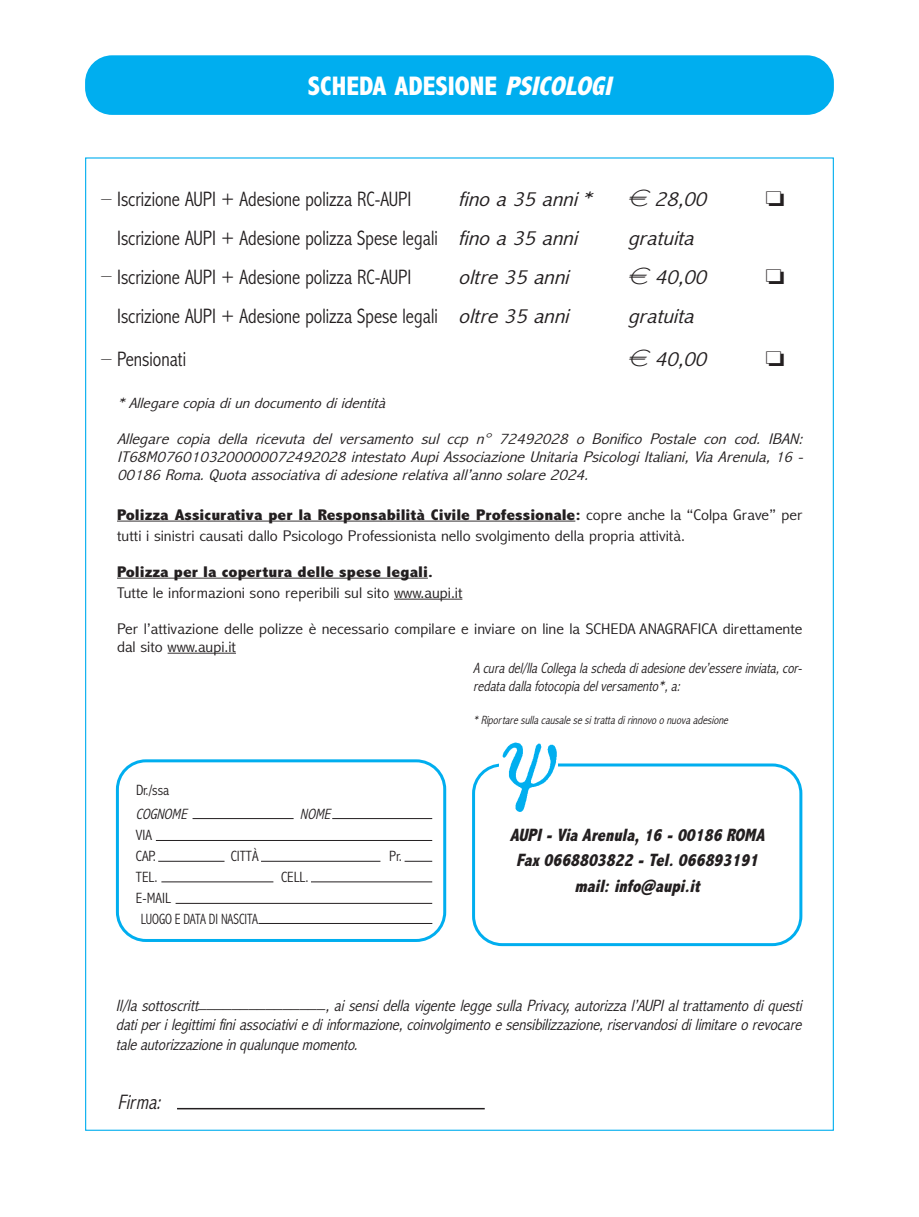
<style>
.page{position:relative;width:919px;height:1217px;background:#fff}
.page>*{position:absolute;margin:0;border:0;box-sizing:border-box;transform-origin:0 0}
.t1{font:800 condensed 27px "Abadi";color:#fff}
.t2{font:300 condensed 21px "Abadi";color:#231f20;scale:.95 1}
.t3{font:italic 300 condensed 21px "Abadi";color:#231f20;scale:1.2 1}
.t4{font:italic 300 condensed 21px "Abadi";color:#231f20}
.t5{font:italic 800 condensed 18px/25.5px "Abadi";letter-spacing:-.005em;color:#231f20;text-align:center}
.t6{font:italic 300 condensed 16.5px/19.5px "Abadi";color:#231f20;text-align:justify}
.t7{font:300 condensed 15.6px/21px "Abadi";color:#231f20;scale:1.2 1}
.t8{font:italic 300 condensed 15.6px/18px "Abadi";color:#231f20;text-align:justify;scale:1.2 1}
.t9{font:800 condensed 15.6px "Abadi";color:#231f20;scale:1.2 1}
.t10{font:italic 300 condensed 15px/18px "Abadi";color:#231f20}
.t11{font:300 condensed 15px/21px "Abadi";color:#231f20}
.t12{font:italic 300 condensed 15px "Abadi";color:#231f20;scale:1.2 1}
.t13{font:italic 300 condensed 12px "Abadi";color:#231f20}
.s1{font-style:italic}
.s2{font-family:"Eurofont";font-weight:400;font-stretch:normal}
.s3{font-weight:800}
</style>
<div class="page">
<div style="left:85px;top:55px;width:748px;height:60px;background:#00aeef;border-radius:27px"></div>
<hr style="left:177px;top:1107px;width:307px;height:2px;background:#231f20">
<svg style="left:472px;top:763px;width:330px;height:182px"></svg>
<img style="left:499px;top:742px;width:59px;height:76px">
<hr style="left:117px;top:520px;width:458px;height:1px;background:#231f20">
<hr style="left:117px;top:577px;width:311px;height:1px;background:#231f20">
<hr style="left:394px;top:598px;width:68px;height:1px;background:#231f20">
<hr style="left:168px;top:652px;width:68px;height:1px;background:#231f20">
<svg style="left:116px;top:759px;width:330px;height:182px"></svg>
<hr style="left:192px;top:818px;width:101px;height:1px;background:#231f20">
<hr style="left:158px;top:860px;width:66px;height:1px;background:#231f20">
<hr style="left:161px;top:881px;width:112px;height:1px;background:#231f20">
<hr style="left:258px;top:923px;width:174px;height:1px;background:#231f20">
<hr style="left:175px;top:902px;width:257px;height:1px;background:#231f20">
<hr style="left:311px;top:881px;width:121px;height:1px;background:#231f20">
<hr style="left:261px;top:860px;width:119px;height:1px;background:#231f20">
<svg style="left:404px;top:860px;width:28px;height:1px"></svg>
<hr style="left:156px;top:840px;width:276px;height:1px;background:#231f20">
<hr style="left:332px;top:818px;width:100px;height:1px;background:#231f20">
<h1 class="t1" style="left:308px;top:76px;width:310px">SCHEDA ADESIONE <span class="s1">PSICOLOGI</span></h1>
<h2 class="t2" style="left:101px;top:191px;width:328px">– Iscrizione AUPI + Adesione polizza RC-AUPI</h2>
<h2 class="t3" style="left:458px;top:191px;width:117px">fino a 35 anni *</h2>
<h2 class="t3" style="left:627px;top:191px;width:71px"><span class="s2">E</span> 28,00</h2>
<h2 class="t2" style="left:117px;top:230px;width:490px">Iscrizione AUPI + Adesione polizza Spese legali <span class="s1">fino a 35 anni</span></h2>
<h2 class="t3" style="left:627px;top:230px;width:60px">gratuita</h2>
<h2 class="t2" style="left:101px;top:269px;width:328px">– Iscrizione AUPI + Adesione polizza RC-AUPI</h2>
<h2 class="t3" style="left:458px;top:269px;width:97px">oltre 35 anni</h2>
<h2 class="t3" style="left:627px;top:269px;width:71px"><span class="s2">E</span> 40,00</h2>
<h2 class="t2" style="left:117px;top:308px;width:482px">Iscrizione AUPI + Adesione polizza Spese legali <span class="s1">oltre 35 anni</span></h2>
<h2 class="t3" style="left:627px;top:308px;width:60px">gratuita</h2>
<h2 class="t2" style="left:101px;top:352px;width:90px">– Pensionati</h2>
<h2 class="t3" style="left:627px;top:352px;width:71px"><span class="s2">E</span> 40,00</h2>
<p class="t12" style="left:117px;top:398px;width:228px">* Allegare copia diun documento diidentità</p>
<p class="t8" style="left:117px;top:432px;width:576px">Allegare copia della ricevuta del versamento sul ccp n° 72492028 o Bonifico Postale con cod. IBAN:<br>IT68M0760103200000072492028 intestato Aupi Associazione Unitaria Psicologi Italiani, Via Arenula, 16 - 00186 Roma.Quota associativa diadesione relativa all’anno solare 2024.</p>
<p class="t7" style="left:117px;top:505px;width:572px"><span class="s3">Polizza Assicurativa per la Responsabilità Civile Professionale:</span> copre anche la “Colpa Grave” per tutti i sinistri causati dallo Psicologo Professionista nello svolgimento della propria attività.</p>
<p class="t9" style="left:117px;top:566px;width:265px">Polizza per la copertura delle spese legali.</p>
<p class="t7" style="left:117px;top:583px;width:289px">Tutte le informazioni sono reperibili sul sito www.aupi.it</p>
<p class="t7" style="left:117px;top:621px;width:572px;line-height:18px">Per l’attivazione delle polizze è necessario compilare e inviare on line la SCHEDA ANAGRAFICA direttamente dal sito www.aupi.it</p>
<p class="t11" style="left:136px;top:780px;width:35px">Dr./ssa</p>
<p class="t10" style="left:136px;top:806px;width:55px">COGNOME</p>
<p class="t10" style="left:300px;top:806px;width:35px">NOME</p>
<p class="t11" style="left:136px;top:825px;width:22px">VIA<br>CAP.</p>
<p class="t11" style="left:231px;top:846px;width:29px">CITTÀ</p>
<p class="t11" style="left:389px;top:846px;width:14px">Pr.</p>
<p class="t11" style="left:136px;top:867px;width:23px">TEL.</p>
<p class="t11" style="left:281px;top:867px;width:29px">CELL.</p>
<p class="t11" style="left:141px;top:888px;width:119px;text-indent:-5px">E-MAIL<br>LUOGO E DATA DI NASCITA</p>
<p class="t10" style="left:473px;top:660px;width:333px">A cura del/lla Collega la scheda diadesione dev’essere inviata,cor&shy;redata dalla fotocopia delversamento*,a:</p>
<p class="t13" style="left:473px;top:716px;width:258px">* Riportare sulla causale se sitratta dirinnovo o nuova adesione</p>
<p class="t5" style="left:509px;top:823px;width:256px">AUPI - Via Arenula, 16 - 00186 ROMA<br>Fax 0668803822 - Tel. 066893191 mail: info@aupi.it</p>
<p class="t6" style="left:116px;top:997px;width:690px">Il/la sottoscritt_______________, ai sensi della vigente legge sulla Privacy, autorizza l’AUPI al trattamento di questi datiperilegittimifiniassociativie diinformazione,coinvolgimento e sensibilizzazione,riservandosidilimitare o revocare tale autorizzazione in qualunque momento.</p>
<h2 class="t4" style="left:117px;top:1094px;width:48px">Firma:</h2>
</div>
